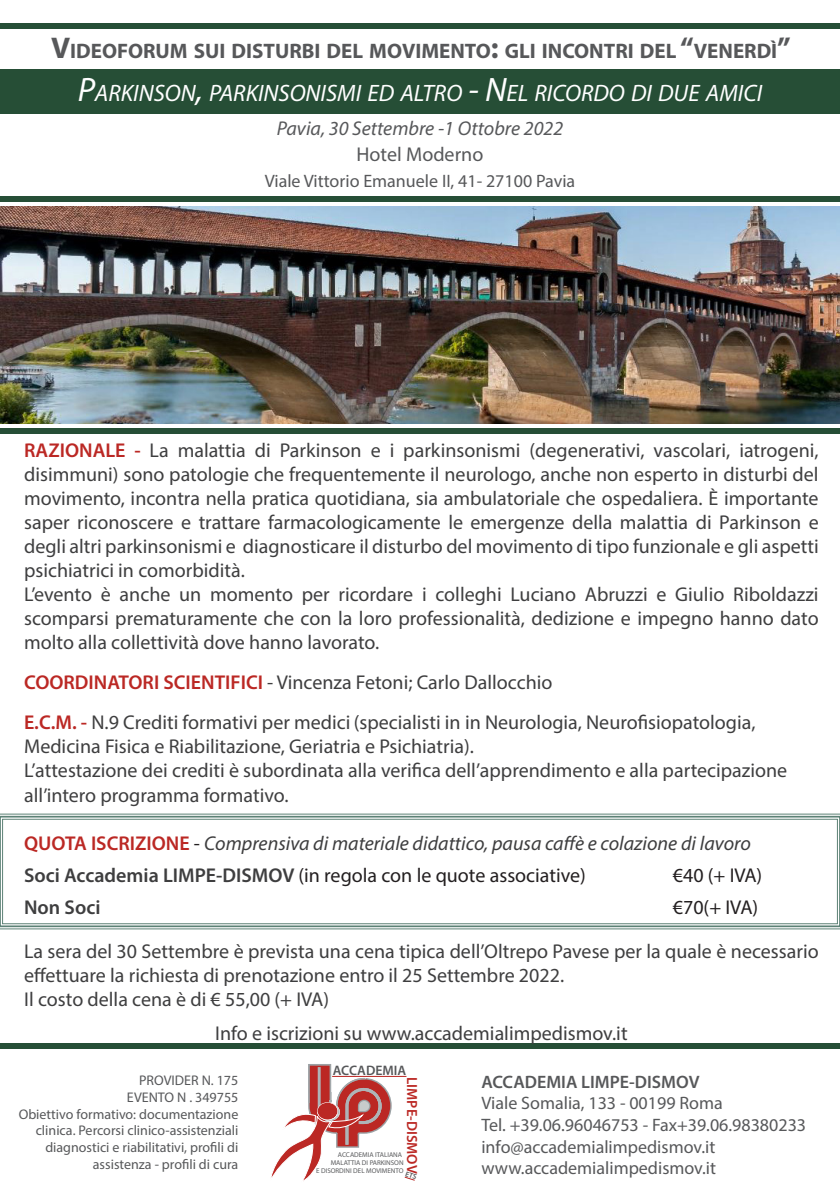
<style>
.page{position:relative;width:840px;height:1191px;background:#fff}
.page>*{position:absolute;margin:0;border:0;box-sizing:border-box;transform-origin:0 0}
.t1{font:italic 23.8px "Myriad Pro";color:#fff}
.t2{font:700 21px "Myriad Pro";color:#57585a}
.t3{font:20px/24px "Myriad Pro";color:#3e3e3f}
.t4{font:italic 20px "Myriad Pro";color:#3e3e3f}
.t5{font:20px "Myriad Pro";color:#231f20}
.t6{font:italic 20px "Myriad Pro";color:#57585a}
.t7{font:20px "Myriad Pro";color:#57585a}
.t8{font:600 20px "Myriad Pro";color:#3e3e3f}
.t9{font:18px "Myriad Pro";color:#57585a}
.t10{font:600 18px "Myriad Pro";color:#57585a}
.t11{font:600 14.6px "Myriad Pro";color:#bb2824}
.t12{font:14px/16.8px "Myriad Pro";color:#57585a;text-align:right}
.t13{font:600 13.8px "Myriad Pro";color:#57585a}
.t14{font:7px/8.4px "Myriad Pro";color:#57585a;text-align:right}
.s1{font-size:30px}
.s2{font-size:34px}
.s3{font-weight:600;color:#bb2824}
.s4{font-weight:600;font-style:normal;color:#bb2824}
.s5{font-style:normal;color:#231f20}
.s6{font-weight:600;color:#3e3e3f}
</style>
<div class="page">
<div style="left:0;top:23px;width:839px;height:5px;background:#264e36"></div>
<div style="left:0;top:196px;width:839px;height:6px;background:#264e36"></div>
<div style="left:0;top:428px;width:839px;height:6px;background:#264e36"></div>
<div style="left:0;top:1043px;width:839px;height:6px;background:#264e36"></div>
<div style="left:0;top:69px;width:839px;height:44px;background:#264e36"></div>
<svg style="left:271px;top:1064px;width:120px;height:117px"></svg>
<hr style="left:332px;top:1076px;width:74px;height:1px;background:#bb2824">
<img style="left:0;top:206px;width:839px;height:217px">
<svg style="left:0;top:813px;width:839px;height:116px"></svg>
<div style="left:0;top:816px;width:839px;height:111px;border:2px solid #5d8276"></div>
<div style="left:2px;top:819px;width:835px;height:105px;border:1px solid #5d8276"></div>
<svg style="left:404px;top:1176px;width:11px;height:5px"></svg>
<p class="t2" style="left:51px;top:37px;width:741px"><span class="s1">V</span>IDEOFORUM SUI DISTURBI DEL MOVIMENTO<span class="s1">:</span> GLI INCONTRI DEL <span class="s1">“</span>VENERDÌ<span class="s1">”</span></p>
<p class="t1" style="left:78px;top:79px;width:685px"><span class="s2">P</span>ARKINSON<span class="s2">,</span> PARKINSONISMI ED ALTRO <span class="s2">- N</span>EL RICORDO DI DUE AMICI</p>
<p class="t6" style="left:276px;top:116px;width:288px">Pavia, 30 Settembre -1 Ottobre 2022</p>
<p class="t7" style="left:356px;top:142px;width:128px">Hotel Moderno</p>
<p class="t9" style="left:264px;top:170px;width:312px">Viale Vittorio Emanuele II, 41- 27100 Pavia</p>
<p class="t3" style="left:24px;top:438px;width:795px;text-align:justify"><span class="s3">RAZIONALE -</span> La malattia di Parkinson e i parkinsonismi (degenerativi, vascolari, iatrogeni, disimmuni) sono patologie che frequentemente il neurologo, anche non esperto in disturbi del movimento, incontra nella pratica quotidiana, sia ambulatoriale che ospedaliera. È importante saper riconoscere e trattare farmacologicamente le emergenze della malattia di Parkinson e degli altri parkinsonismi e diagnosticare il disturbo del movimento di tipo funzionale e gli aspetti psichiatrici in comorbidità.</p>
<p class="t3" style="left:24px;top:582px;width:795px;text-align:justify">L’evento è anche un momento per ricordare i colleghi Luciano Abruzzi e Giulio Riboldazzi scomparsi prematuramente che con la loro professionalità, dedizione e impegno hanno dato molto alla collettività dove hanno lavorato.</p>
<p class="t3" style="left:24px;top:670px;width:529px"><span class="s3">COORDINATORI SCIENTIFICI</span> - Vincenza Fetoni; Carlo Dallocchio</p>
<p class="t3" style="left:24px;top:710px;width:732px"><span class="s3">E.C.M. -</span> N.9 Crediti formativi per medici (specialisti in in Neurologia, Neurofisiopatologia,<br>Medicina Fisica e Riabilitazione, Geriatria e Psichiatria).</p>
<p class="t3" style="left:24px;top:758px;width:764px">L’attestazione dei crediti è subordinata alla verifica dell’apprendimento e alla partecipazione all’intero programma formativo.</p>
<p class="t4" style="left:24px;top:830px;width:727px"><span class="s4">QUOTA ISCRIZIONE</span> <span class="s5">-</span> Comprensiva di materiale didattico, pausa caffè e colazione di lavoro</p>
<p class="t5" style="left:24px;top:862px;width:563px"><span class="s6">Soci Accademia LIMPE-DISMOV</span> (in regola con le quote associative)</p>
<p class="t5" style="left:672px;top:862px;width:91px">€40 (+ IVA)</p>
<p class="t8" style="left:24px;top:894px;width:78px">Non Soci</p>
<p class="t5" style="left:672px;top:894px;width:87px">€70(+ IVA)</p>
<p class="t3" style="left:24px;top:938px;width:795px">La sera del 30 Settembre è prevista una cena tipica dell’Oltrepo Pavese per la quale è necessario effettuare la richiesta di prenotazione entro il 25 Settembre 2022.</p>
<p class="t3" style="left:24px;top:986px;width:306px">Il costo della cena è di € 55,00 (+ IVA)</p>
<p class="t3" style="left:215px;top:1020px;width:413px">Info e iscrizioni su www.accademialimpedismov.it</p>
<p class="t10" style="left:481px;top:1070px;width:219px">ACCADEMIA LIMPE-DISMOV</p>
<p class="t9" style="left:481px;top:1092px;width:243px">Viale Somalia, 133 - 00199 Roma</p>
<p class="t9" style="left:481px;top:1113px;width:326px">Tel. +39.06.96046753 - Fax+39.06.98380233</p>
<p class="t9" style="left:481px;top:1135px;width:235px">info@accademialimpedismov.it</p>
<p class="t9" style="left:481px;top:1157px;width:236px">www.accademialimpedismov.it</p>
<p class="t13" style="left:332px;top:1061px;width:75px">ACCADEMIA</p>
<p class="t12" style="left:139px;top:1071px;width:101px">PROVIDER N. 175</p>
<p class="t12" style="left:127px;top:1088px;width:113px">EVENTO N . 349755</p>
<p class="t12" style="left:19px;top:1105px;width:221px">Obiettivo formativo: documentazione clinica. Percorsi clinico-assistenziali diagnostici e riabilitativi, profili di assistenza - profili di cura</p>
<p class="t11" style="left:421px;top:1077px;width:98px;rotate:90deg">LIMPE-DISMOV</p>
<p class="t14" style="left:316px;top:1150px;width:89px">ACCADEMIA ITALIANA<br>MALATTIA DI PARKINSON<br>E DISORDINI DEL MOVIMENTO</p>
</div>
